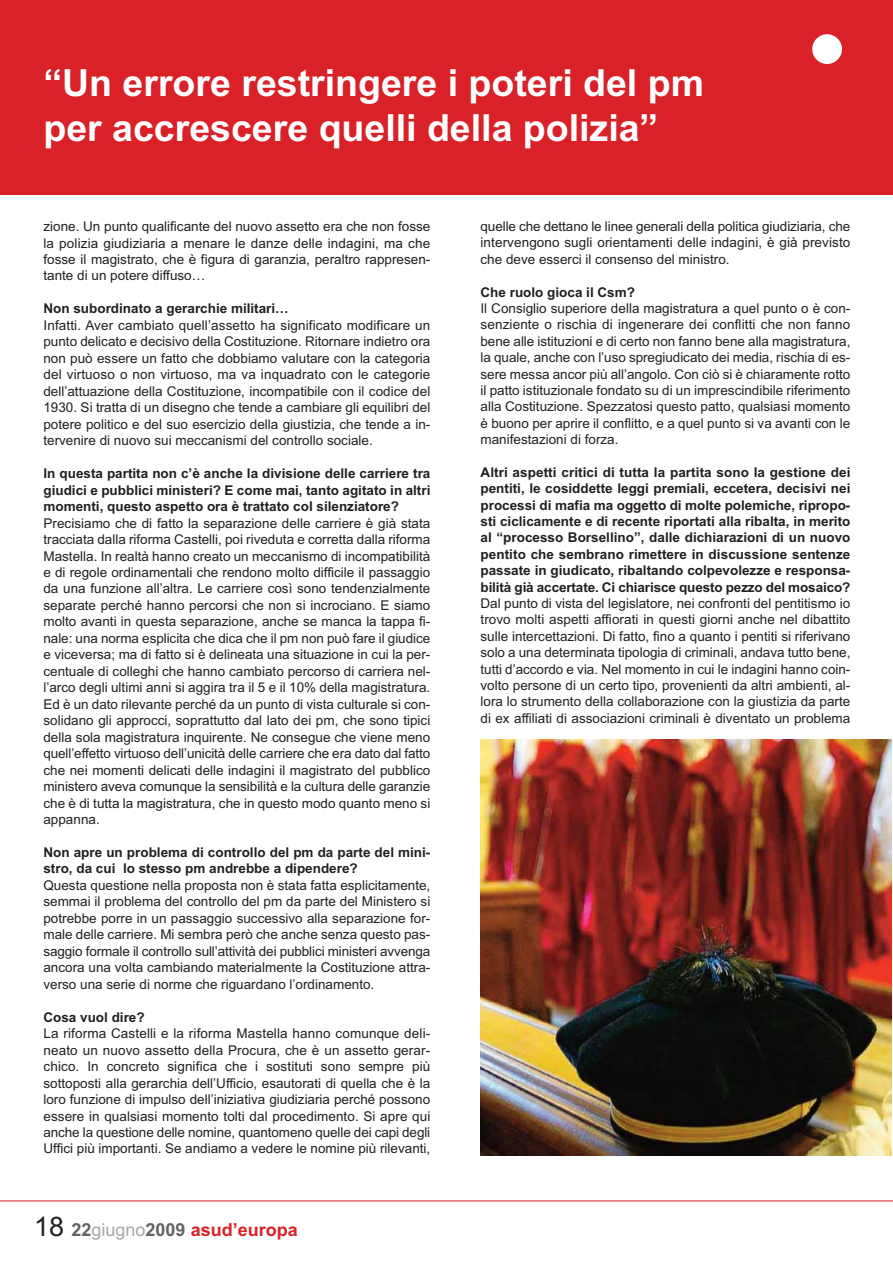
<style>
.page{position:relative;width:893px;height:1263px;background:#fff}
.page>*{position:absolute;margin:0;border:0;box-sizing:border-box;transform-origin:0 0}
.t1{font:700 37.5px/45px "Arial";color:#fff}
.t2{font:700 18px "Arial";color:#da2128}
.t3{font:13.5px/16.5px "Arial";color:#231f20;text-align:justify}
.t4{font:700 13.5px/16.4px "Arial";color:#231f20;text-align:justify}
.s1{font-weight:400;font-size:27px;color:#231f20}
.s2{color:#656262}
.s3{font-weight:400;color:#a9a7a6}
</style>
<div class="page">
<div style="left:0;top:0;width:892px;height:194px;background:#da2128"></div>
<div style="left:812px;top:34px;width:30px;height:30px;background:#fff;border-radius:50%"></div>
<img style="left:480px;top:740px;width:411px;height:416px">
<hr style="left:0;top:1201px;width:892px;height:1px;background:#da2128">
<h1 class="t1" style="left:43px;top:64px;width:662px">“Un errore restringere i poteri del pm per accrescere quelli della polizia”</h1>
<p class="t3" style="left:43px;top:219px;width:388px">zione. Un punto qualificante del nuovo assetto era che non fosse la polizia giudiziaria a menare le danze delle indagini, ma che fosse il magistrato, che è figura di garanzia, peraltro rappresen&shy;tante di un potere diffuso…</p>
<p class="t4" style="left:43px;top:302px;width:247px">Non subordinato a gerarchie militari…</p>
<p class="t3" style="left:43px;top:318px;width:388px">Infatti. Aver cambiato quell’assetto ha significato modificare un punto delicato e decisivo della Costituzione. Ritornare indietro ora non può essere un fatto che dobbiamo valutare con la categoria del virtuoso o non virtuoso, ma va inquadrato con le categorie dell’attuazione della Costituzione, incompatibile con il codice del 1930. Si tratta di un disegno che tende a cambiare gli equilibri del potere politico e del suo esercizio della giustizia, che tende a in&shy;tervenire di nuovo sui meccanismi del controllo sociale.</p>
<p class="t4" style="left:43px;top:466px;width:388px">In questa partita non c’è anche la divisione delle carriere tra giudici e pubblici ministeri? E come mai, tanto agitato in altri momenti, questo aspetto ora è trattato col silenziatore?</p>
<p class="t3" style="left:43px;top:516px;width:388px">Precisiamo che di fatto la separazione delle carriere è già stata tracciata dalla riforma Castelli, poi riveduta e corretta dalla riforma Mastella. In realtà hanno creato un meccanismo di incompatibilità e di regole ordinamentali che rendono molto difficile il passaggio da una funzione all’altra. Le carriere così sono tendenzialmente separate perché hanno percorsi che non si incrociano. E siamo molto avanti in questa separazione, anche se manca la tappa fi&shy;nale: una norma esplicita che dica che il pm non può fare il giudice e viceversa; ma di fatto si è delineata una situazione in cui la per&shy;centuale di colleghi che hanno cambiato percorso di carriera nel&shy;l’arco degli ultimi anni si aggira tra il 5 e il 10% della magistratura.<br>Ed è un dato rilevante perché da un punto di vista culturale si con&shy;solidano gli approcci, soprattutto dal lato dei pm, che sono tipici della sola magistratura inquirente. Ne consegue che viene meno quell’effetto virtuoso dell’unicità delle carriere che era dato dal fatto che nei momenti delicati delle indagini il magistrato del pubblico ministero aveva comunque la sensibilità e la cultura delle garanzie che è di tutta la magistratura, che in questo modo quanto meno si appanna.</p>
<p class="t4" style="left:43px;top:845px;width:388px">Non apre un problema di controllo del pm da parte del mini&shy;stro, da cui lo stesso pm andrebbe a dipendere?</p>
<p class="t3" style="left:43px;top:878px;width:388px">Questa questione nella proposta non è stata fatta esplicitamente, semmai il problema del controllo del pm da parte del Ministero si potrebbe porre in un passaggio successivo alla separazione for&shy;male delle carriere. Mi sembra però che anche senza questo pas&shy;saggio formale il controllo sull’attività dei pubblici ministeri avvenga ancora una volta cambiando materialmente la Costituzione attra&shy;verso una serie di norme che riguardano l’ordinamento.</p>
<p class="t4" style="left:43px;top:1010px;width:103px">Cosa vuol dire?</p>
<p class="t3" style="left:43px;top:1027px;width:388px">La riforma Castelli e la riforma Mastella hanno comunque deli&shy;neato un nuovo assetto della Procura, che è un assetto gerar&shy;chico. In concreto significa che i sostituti sono sempre più sottoposti alla gerarchia dell’Ufficio, esautorati di quella che è la loro funzione di impulso dell’iniziativa giudiziaria perché possono essere in qualsiasi momento tolti dal procedimento. Si apre qui anche la questione delle nomine, quantomeno quelle dei capi degli Uffici più importanti. Se andiamo a vedere le nomine più rilevanti,</p>
<h2 class="t2" style="left:34px;top:1223px;width:265px"><span class="s1">18</span> <span class="s2">22</span><span class="s3">giugno</span><span class="s2">2009</span> asud’europa</h2>
<p class="t3" style="left:480px;top:219px;width:371px">quelle che dettano le linee generali della politica giudiziaria, che intervengono sugli orientamenti delle indagini, è già previsto che deve esserci il consenso del ministro.</p>
<p class="t4" style="left:480px;top:285px;width:156px">Che ruolo gioca il Csm?</p>
<p class="t3" style="left:480px;top:301px;width:371px">Il Consiglio superiore della magistratura a quel punto o è con&shy;senziente o rischia di ingenerare dei conflitti che non fanno bene alle istituzioni e di certo non fanno bene alla magistratura, la quale, anche con l’uso spregiudicato dei media, rischia di es&shy;sere messa ancor più all’angolo. Con ciò si è chiaramente rotto il patto istituzionale fondato su di un imprescindibile riferimento alla Costituzione. Spezzatosi questo patto, qualsiasi momento è buono per aprire il conflitto, e a quel punto si va avanti con le manifestazioni di forza.</p>
<p class="t4" style="left:480px;top:465px;width:371px">Altri aspetti critici di tutta la partita sono la gestione dei pentiti, le cosiddette leggi premiali, eccetera, decisivi nei processi di mafia ma oggetto di molte polemiche, ripropo&shy;sti ciclicamente e di recente riportati alla ribalta, in merito al “processo Borsellino”, dalle dichiarazioni di un nuovo pentito che sembrano rimettere in discussione sentenze passate in giudicato, ribaltando colpevolezze e responsa&shy;bilità già accertate. Ci chiarisce questo pezzo del mosaico?</p>
<p class="t3" style="left:480px;top:596px;width:371px">Dal punto di vista del legislatore, nei confronti del pentitismo io trovo molti aspetti affiorati in questi giorni anche nel dibattito sulle intercettazioni. Di fatto, fino a quanto i pentiti si riferivano solo a una determinata tipologia di criminali, andava tutto bene, tutti d’accordo e via. Nel momento in cui le indagini hanno coin&shy;volto persone di un certo tipo, provenienti da altri ambienti, al&shy;lora lo strumento della collaborazione con la giustizia da parte di ex affiliati di associazioni criminali è diventato un problema</p>
</div>
